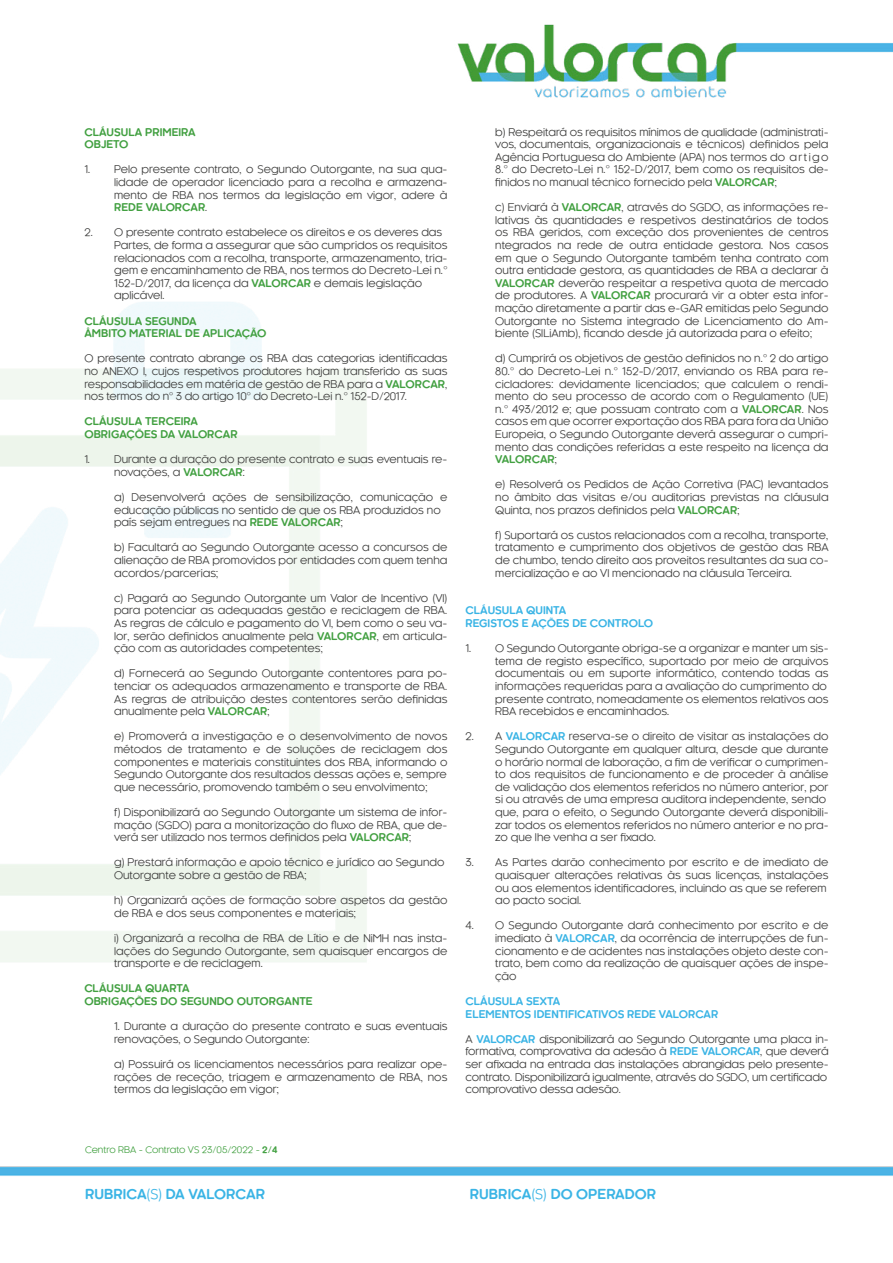
<style>
.page{position:relative;width:893px;height:1263px;background:#fff}
.page>*{position:absolute;margin:0;border:0;box-sizing:border-box;transform-origin:0 0}
.t1{font:700 13.5px "Valor Car Text";color:#3ab4e5}
.t2{font:10.5px/12.6px "Valor Car Text";color:#3c3c3b;text-align:justify}
.t3{font:700 10.5px/12.6px "Valor Car Text";color:#42a041}
.t4{font:700 10.5px/12.6px "Valor Car Text";color:#3ab4e5}
.t5{font:9px "Valor Car Text";color:#42a041}
.s1{font-weight:700;color:#42a041}
.s2{font-weight:700;color:#3ab4e5}
.s3{font-weight:700}
.s4{font-weight:400}
</style>
<div class="page">
<img style="left:0;top:24px;width:893px;height:1152px">
<p class="t3" style="left:84px;top:125px;width:113px">CLÁUSULA PRIMEIRA<br>OBJETO</p>
<p class="t2" style="left:114px;top:163px;width:335px;text-indent:-30px">1. Pelo presente contrato, o Segundo Outorgante, na sua qua&shy;lidade de operador licenciado para a recolha e armazena&shy;mento de RBA nos termos da legislação em vigor, adere à <span class="s1">REDE VALORCAR</span>.</p>
<p class="t2" style="left:114px;top:226px;width:335px;text-align:left;text-indent:-30px">2. O presente contrato estabelece os direitos e os deveres das Partes, de forma a assegurar que são cumpridos os requisitos relacionados com a recolha, transporte, armazenamento, tria&shy;gem e encaminhamento de RBA, nos termos do Decreto-Lei n.º 152-D/2017, da licença da <span class="s1">VALORCAR</span> e demais legislação aplicável.</p>
<p class="t3" style="left:84px;top:314px;width:184px">CLÁUSULA SEGUNDA<br>ÂMBITO MATERIAL DE APLICAÇÃO</p>
<p class="t2" style="left:84px;top:352px;width:365px">O presente contrato abrange os RBA das categorias identificadas no ANEXO I, cujos respetivos produtores hajam transferido as suas responsabilidades em matéria de gestão de RBA para a <span class="s1">VALORCAR</span>, nos termos do nº 3 do artigo 10º do Decreto-Lei n.º 152-D/2017.</p>
<p class="t3" style="left:84px;top:415px;width:155px">CLÁUSULA TERCEIRA<br>OBRIGAÇÕES DA VALORCAR</p>
<p class="t2" style="left:114px;top:453px;width:335px;text-indent:-30px">1. Durante a duração do presente contrato e suas eventuais re&shy;novações, a <span class="s1">VALORCAR</span>:</p>
<p class="t2" style="left:114px;top:491px;width:335px;text-align:left">a) Desenvolverá ações de sensibilização, comunicação e educação públicas no sentido de que os RBA produzidos no país sejam entregues na <span class="s1">REDE VALORCAR</span>;</p>
<p class="t2" style="left:114px;top:541px;width:335px">b) Facultará ao Segundo Outorgante acesso a concursos de alienação de RBA promovidos por entidades com quem tenha acordos/parcerias;</p>
<p class="t2" style="left:114px;top:592px;width:335px">c) Pagará ao Segundo Outorgante um Valor de Incentivo (VI) para potenciar as adequadas gestão e reciclagem de RBA.<br>As regras de cálculo e pagamento do VI, bem como o seu va&shy;lor, serão definidos anualmente pela <span class="s1">VALORCAR</span>, em articula&shy;ção com as autoridades competentes;</p>
<p class="t2" style="left:114px;top:667px;width:335px">d) Fornecerá ao Segundo Outorgante contentores para po&shy;tenciar os adequados armazenamento e transporte de RBA.<br>As regras de atribuição destes contentores serão definidas anualmente pela <span class="s1">VALORCAR</span>;</p>
<p class="t2" style="left:114px;top:730px;width:335px">e) Promoverá a investigação e o desenvolvimento de novos métodos de tratamento e de soluções de reciclagem dos componentes e materiais constituintes dos RBA, informando o Segundo Outorgante dos resultados dessas ações e, sempre que necessário, promovendo também o seu envolvimento;</p>
<p class="t2" style="left:114px;top:806px;width:335px">f) Disponibilizará ao Segundo Outorgante um sistema de infor&shy;mação (SGDO) para a monitorização do fluxo de RBA, que de&shy;verá ser utilizado nos termos definidos pela <span class="s1">VALORCAR</span>;</p>
<p class="t2" style="left:114px;top:856px;width:332px">g) Prestará informação e apoio técnico e jurídico ao Segundo<br>Outorgante sobre a gestão de RBA;</p>
<p class="t2" style="left:114px;top:894px;width:335px">h) Organizará ações de formação sobre aspetos da gestão de RBA e dos seus componentes e materiais;</p>
<p class="t2" style="left:114px;top:932px;width:335px">i) Organizará a recolha de RBA de Lítio e de NiMH nas insta&shy;lações do Segundo Outorgante, sem quaisquer encargos de transporte e de reciclagem.</p>
<p class="t3" style="left:84px;top:982px;width:230px">CLÁUSULA QUARTA<br>OBRIGAÇÕES DO SEGUNDO OUTORGANTE</p>
<p class="t2" style="left:114px;top:1020px;width:335px">1. Durante a duração do presente contrato e suas eventuais renovações, o Segundo Outorgante:</p>
<p class="t2" style="left:114px;top:1058px;width:335px">a) Possuirá os licenciamentos necessários para realizar ope&shy;rações de receção, triagem e armazenamento de RBA, nos termos da legislação em vigor;</p>
<p class="t2" style="left:495px;top:125px;width:335px">b) Respeitará os requisitos mínimos de qualidade (administrati&shy;vos, documentais, organizacionais e técnicos) definidos pela Agência Portuguesa do Ambiente (APA) nos termos do a r t i g o 8.º do Decreto-Lei n.º 152-D/2017, bem como os requisitos de&shy;finidos no manual técnico fornecido pela <span class="s1">VALORCAR</span>;</p>
<p class="t2" style="left:495px;top:201px;width:335px">c) Enviará à <span class="s1">VALORCAR</span>, através do SGDO, as informações re&shy;lativas às quantidades e respetivos destinatários de todos os RBA geridos, com exceção dos provenientes de centros ntegrados na rede de outra entidade gestora. Nos casos em que o Segundo Outorgante também tenha contrato com outra entidade gestora, as quantidades de RBA a declarar à <span class="s1">VALORCAR</span> deverão respeitar a respetiva quota de mercado de produtores. A <span class="s1">VALORCAR</span> procurará vir a obter esta infor&shy;mação diretamente a partir das e-GAR emitidas pelo Segundo Outorgante no Sistema integrado de Licenciamento do Am&shy;biente (SILiAmb), ficando desde já autorizada para o efeito;</p>
<p class="t2" style="left:495px;top:352px;width:335px">d) Cumprirá os objetivos de gestão definidos no n.º 2 do artigo 80.º do Decreto-Lei n.º 152-D/2017, enviando os RBA para re&shy;cicladores: devidamente licenciados; que calculem o rendi&shy;mento do seu processo de acordo com o Regulamento (UE) n.º 493/2012 e; que possuam contrato com a <span class="s1">VALORCAR</span>. Nos casos em que ocorrer exportação dos RBA para fora da União Europeia, o Segundo Outorgante deverá assegurar o cumpri&shy;mento das condições referidas a este respeito na licença da <span class="s1">VALORCAR</span>;</p>
<p class="t2" style="left:495px;top:478px;width:335px">e) Resolverá os Pedidos de Ação Corretiva (PAC) levantados no âmbito das visitas e/ou auditorias previstas na cláusula Quinta, nos prazos definidos pela <span class="s1">VALORCAR</span>;</p>
<p class="t2" style="left:495px;top:529px;width:335px">f) Suportará os custos relacionados com a recolha, transporte, tratamento e cumprimento dos objetivos de gestão das RBA de chumbo, tendo direito aos proveitos resultantes da sua co&shy;mercialização e ao VI mencionado na cláusula Terceira.</p>
<p class="t4" style="left:465px;top:604px;width:189px">CLÁUSULA QUINTA<br>REGISTOS E AÇÕES DE CONTROLO</p>
<p class="t2" style="left:495px;top:642px;width:335px;text-align:left;text-indent:-30px">1. O Segundo Outorgante obriga-se a organizar e manter um sis&shy;tema de registo específico, suportado por meio de arquivos documentais ou em suporte informático, contendo todas as informações requeridas para a avaliação do cumprimento do presente contrato, nomeadamente os elementos relativos aos RBA recebidos e encaminhados.</p>
<p class="t2" style="left:495px;top:730px;width:335px;text-align:left;text-indent:-30px">2. A <span class="s2">VALORCAR</span> reserva-se o direito de visitar as instalações do Segundo Outorgante em qualquer altura, desde que durante o horário normal de laboração, a fim de verificar o cumprimen&shy;to dos requisitos de funcionamento e de proceder à análise de validação dos elementos referidos no número anterior, por si ou através de uma empresa auditora independente, sendo que, para o efeito, o Segundo Outorgante deverá disponibili&shy;zar todos os elementos referidos no número anterior e no pra&shy;zo que lhe venha a ser fixado.</p>
<p class="t2" style="left:495px;top:856px;width:335px;text-align:left;text-indent:-30px">3. As Partes darão conhecimento por escrito e de imediato de quaisquer alterações relativas às suas licenças, instalações ou aos elementos identificadores, incluindo as que se referem ao pacto social.</p>
<p class="t2" style="left:495px;top:919px;width:335px;text-indent:-30px">4. O Segundo Outorgante dará conhecimento por escrito e de imediato à <span class="s2">VALORCAR</span>, da ocorrência de interrupções de fun&shy;cionamento e de acidentes nas instalações objeto deste con&shy;trato, bem como da realização de quaisquer ações de inspe&shy;ção</p>
<p class="t4" style="left:465px;top:995px;width:254px">CLÁUSULA SEXTA<br>ELEMENTOS IDENTIFICATIVOS REDE VALORCAR</p>
<p class="t2" style="left:465px;top:1033px;width:365px;text-align:left">A <span class="s2">VALORCAR</span> disponibilizará ao Segundo Outorgante uma placa in&shy;formativa, comprovativa da adesão à <span class="s2">REDE VALORCAR</span>, que deverá ser afixada na entrada das instalações abrangidas pelo presente&shy;contrato. Disponibilizará igualmente, através do SGDO, um certificado comprovativo dessa adesão.</p>
<p class="t5" style="left:85px;top:1144px;width:194px">Centro RBA - Contrato VS 23/05/2022 - <span class="s3">2/4</span></p>
<p class="t1" style="left:85px;top:1186px;width:182px">RUBRICA<span class="s4">(S)</span> DA VALORCAR</p>
<p class="t1" style="left:470px;top:1186px;width:188px">RUBRICA<span class="s4">(S)</span> DO OPERADOR</p>
</div>
